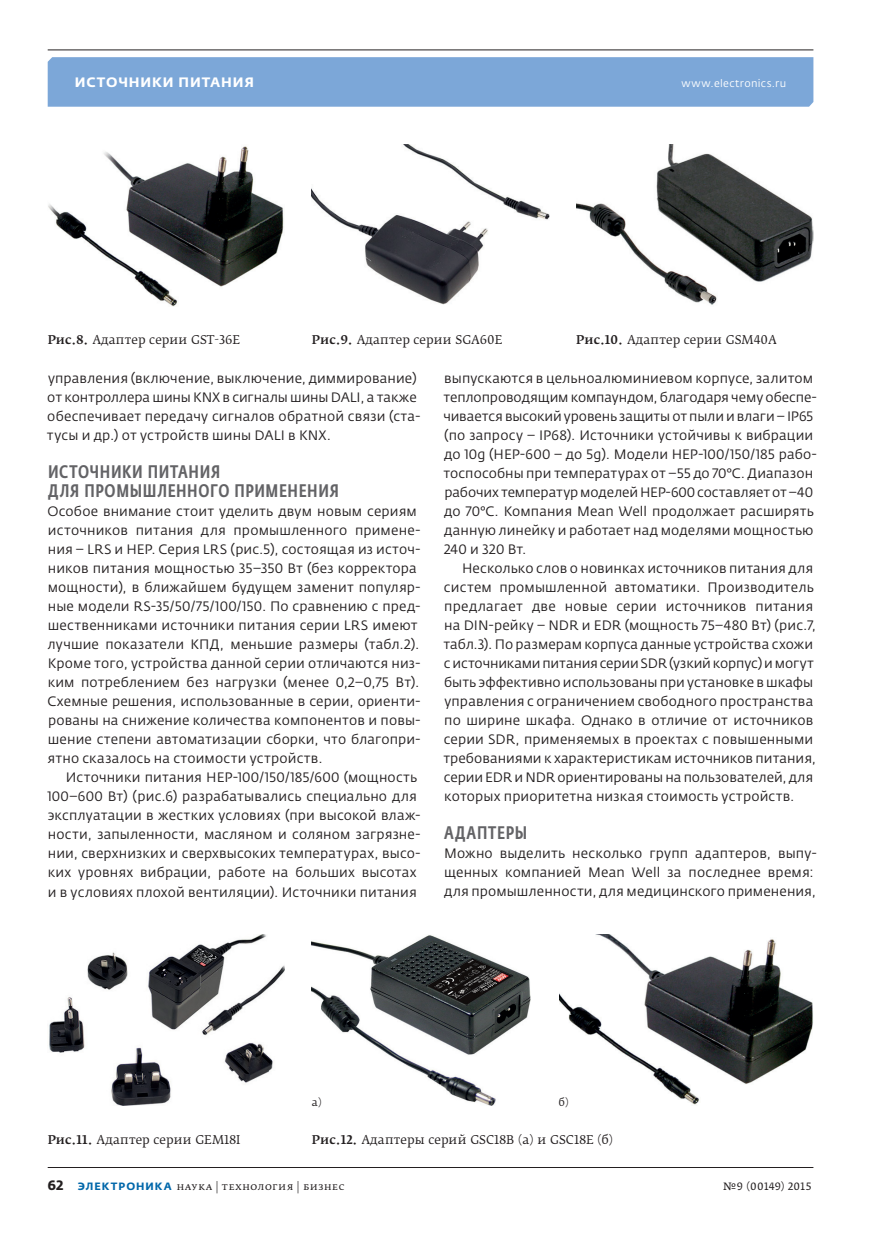
<style>
.page{position:relative;width:881px;height:1234px;background:#fff}
.page>*{position:absolute;margin:0;border:0;box-sizing:border-box;transform-origin:0 0}
.t1{font:500 18px/19px "Fedra Sans Cond Pro";letter-spacing:.035em;color:#636366}
.t2{font:13.5px/19px "Fedra Sans Pro";letter-spacing:.01em;color:#231f20}
.t3{font:700 13.5px "Fedra Sans Alt Pro";letter-spacing:.06em;color:#fff}
.t4{font:12px "Fedra Serif B Pro";letter-spacing:.005em;color:#231f20}
.t5{font:10.5px "Fedra Serif B Pro";letter-spacing:.035em;color:#231f20}
.t6{font:10.5px "Fedra Sans Pro";letter-spacing:.035em;color:#fff}
.t7{font:10.5px "Fedra Serif A Pro";letter-spacing:.03em;color:#231f20}
.s1{font-weight:500}
.s2{font-family:"Fedra Sans Pro";font-weight:700;font-size:13.5px}
.s3{font-family:"Fedra Sans Alt Pro";font-weight:700;color:#0067aa}
</style>
<div class="page">
<div style="left:48px;top:57px;width:765px;height:50px;background:#7ca7d8"></div>
<hr style="left:48px;top:49px;width:765px;height:1px;background:#231f20">
<hr style="left:48px;top:1166px;width:765px;height:1px;background:#231f20">
<img style="left:48px;top:146px;width:236px;height:160px">
<img style="left:576px;top:144px;width:237px;height:161px">
<img style="left:49px;top:934px;width:236px;height:171px">
<img style="left:312px;top:144px;width:237px;height:161px">
<img style="left:312px;top:935px;width:218px;height:170px">
<img style="left:559px;top:934px;width:254px;height:171px">
<p class="t3" style="left:75px;top:74px;width:180px">Источни ки питания</p>
<p class="t6" style="left:681px;top:77px;width:106px">www.electronics.ru</p>
<p class="t4" style="left:48px;top:333px;width:194px"><span class="s1">Рис.8.</span> Адаптер серии GST-36E</p>
<p class="t4" style="left:576px;top:333px;width:202px"><span class="s1">Рис.10.</span> Адаптер серии GSM40A</p>
<p class="t4" style="left:312px;top:333px;width:192px"><span class="s1">Рис.9.</span> Адаптер серии SGA60E</p>
<p class="t2" style="left:47px;top:368px;width:374px">управления (включение, выключение, диммирование) от контроллера шины KNX в сигналы шины DALI, а также обеспечивает передачу сигналов обратной связи (ста&shy;тусы и др.) от устройств шины DALI в KNX.</p>
<h1 class="t1" style="left:48px;top:462px;width:292px">Источники питания<br>для промышленного применения</h1>
<p class="t2" style="left:47px;top:501px;width:374px">Особое внимание стоит уделить двум новым сериям источников питания для промышленного примене&shy;ния – LRS и HEP. Серия LRS (рис.5), состоящая из источ&shy;ников питания мощностью 35–350 Вт (без корректора мощности), в ближайшем будущем заменит популяр&shy;ные модели RS-35/50/75/100/150. По сравнению с пред&shy;шественниками источники питания серии LRS имеют лучшие показатели КПД, меньшие размеры (табл.2).<br>Кроме того, устройства данной серии отличаются низ&shy;ким потреблением без нагрузки (менее 0,2–0,75 Вт).<br>Схемные решения, использованные в серии, ориенти&shy;рованы на снижение количества компонентов и повы&shy;шение степени автоматизации сборки, что благопри&shy;ятно сказалось на стоимости устройств.</p>
<p class="t2" style="left:47px;top:767px;width:374px;text-indent:18px">Источники питания HEP-100/150/185/600 (мощность 100–600 Вт) (рис.6) разрабатывались специально для эксплуатации в жестких условиях (при высокой влаж&shy;ности, запыленности, масляном и соляном загрязне&shy;нии, сверхнизких и сверхвысоких температурах, высо&shy;ких уровнях вибрации, работе на больших высотах и в условиях плохой вентиляции). Источники питания</p>
<p class="t2" style="left:443px;top:368px;width:374px">выпускаются в цельноалюминиевом корпусе, залитом теплопроводящим компаундом, благодаря чему обеспе&shy;чивается высокий уровень защиты от пыли и влаги – IP65 (по запросу – IP68). Источники устойчивы к вибрации до 10g (HEP-600 – до 5g). Модели HEP-100/150/185 рабо&shy;тоспособны при температурах от –55 до 70°C. Диапазон рабочих температур моделей HEP-600 составляет от –40 до 70°C. Компания Mean Well продолжает расширять данную линейку и работает над моделями мощностью 240 и 320 Вт.</p>
<p class="t2" style="left:443px;top:558px;width:374px;text-indent:19px">Несколько слов о новинках источников питания для систем промышленной автоматики. Производитель предлагает две новые серии источников питания на DIN-рейку – NDR и EDR (мощность 75–480 Вт) (рис.7, табл.3). По размерам корпуса данные устройства схожи с источниками питания серии SDR (узкий корпус) и могут быть эффективно использованы при установке в шкафы управления с ограничением свободного пространства по ширине шкафа. Однако в отличие от источников серии SDR, применяемых в проектах с повышенными требованиями к характеристикам источников питания, серии EDR и NDR ориентированы на пользователей, для которых приоритетна низкая стоимость устройств.</p>
<h1 class="t1" style="left:444px;top:823px;width:84px">Адаптеры</h1>
<p class="t2" style="left:444px;top:844px;width:374px">Можно выделить несколько групп адаптеров, выпу&shy;щенных компанией Mean Well за последнее время: для промышленности, для медицинского применения,</p>
<p class="t5" style="left:312px;top:1095px;width:11px">a)</p>
<p class="t5" style="left:558px;top:1095px;width:11px">б)</p>
<p class="t4" style="left:48px;top:1131px;width:194px"><span class="s1">Рис.11.</span> Адаптер серии GEM18I</p>
<p class="t4" style="left:312px;top:1131px;width:302px"><span class="s1">Рис.12.</span> Адаптеры серий GSC18B (а) и GSC18E (б)</p>
<p class="t5" style="left:48px;top:1179px;width:298px"><span class="s2">62</span> <span class="s3">ЭЛЕКТРОНИКА</span> наука | технология | бизнес</p>
<p class="t7" style="left:722px;top:1179px;width:90px">№9 (00149) 2015</p>
</div>
